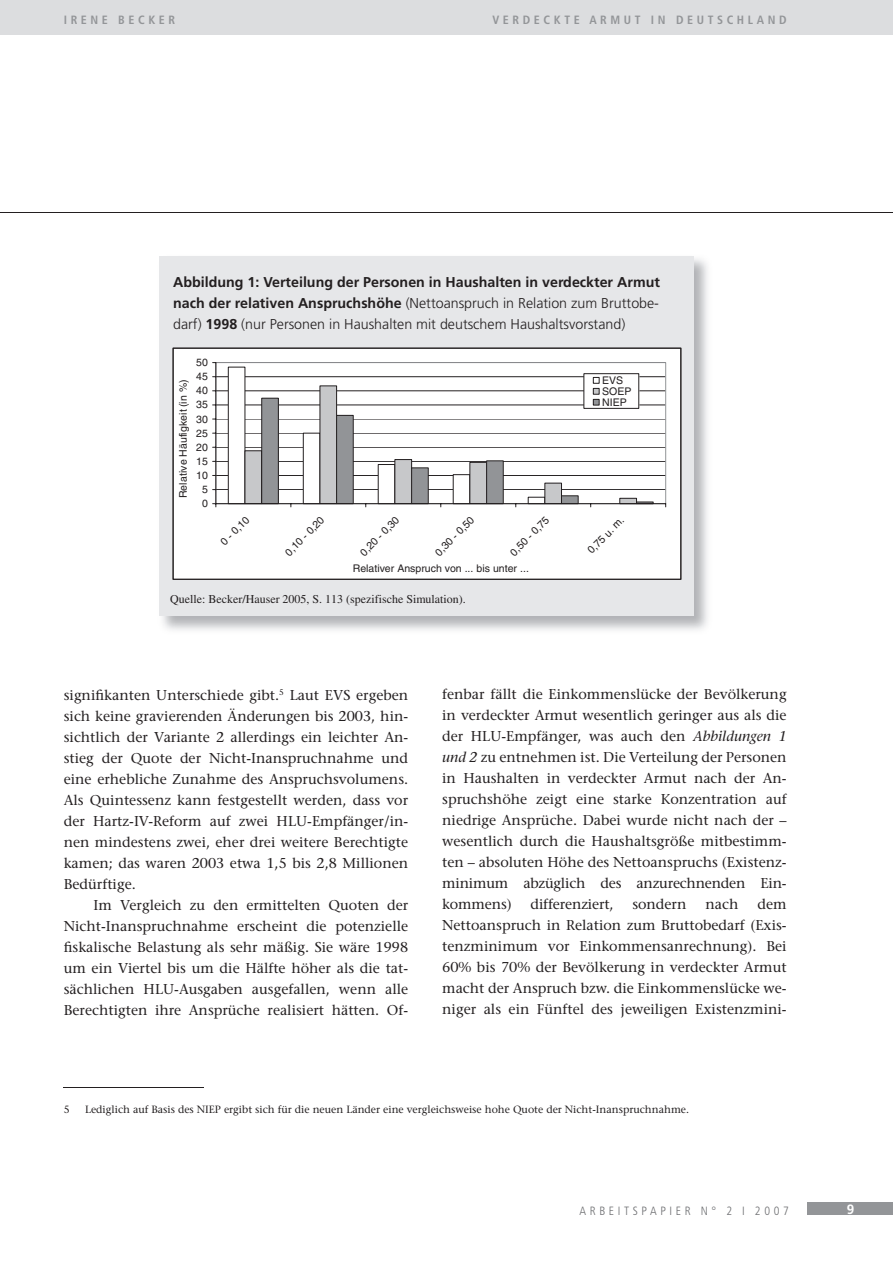
<style>
.page{position:relative;width:893px;height:1263px;background:#fff}
.page>*{position:absolute;margin:0;border:0;box-sizing:border-box;transform-origin:0 0}
.t1{font:14.25px/21px "Stone Serif";color:#231f20;text-align:justify}
.t2{font:300 14.25px/21px "Frutiger";color:#231f20;text-align:justify}
.t3{font:700 13.5px "Frutiger";color:#fff}
.t4{font:12px "Times";color:#231f20}
.t5{font:700 condensed 12px "Frutiger";letter-spacing:.3em;color:#939598}
.t6{font:300 condensed 12px "Frutiger";letter-spacing:.3em;color:#6c6d70}
.t7{font:10.5px/10.9px "Helvetica";color:#231f20}
.t8{font:10.5px "Stone Serif";color:#231f20}
.s1{font-weight:700}
.s2{font-style:italic}
</style>
<div class="page">
<div style="left:0;top:0;width:893px;height:34px;background:#dcdddf"></div>
<div style="left:808px;top:1202px;width:85px;height:13px;background:#939598"></div>
<hr style="left:0;top:213px;width:893px;height:1px;background:#231f20">
<hr style="left:64px;top:1087px;width:140px;height:1px;background:#231f20">
<div style="left:159px;top:256px;width:535px;height:360px;background:#e6e7e9"></div>
<svg style="left:172px;top:348px;width:509px;height:232px;background:#ebebeb"></svg>
<p class="t5" style="left:64px;top:15px;width:113px">IRENE BECKER</p>
<p class="t5" style="left:492px;top:15px;width:296px">VERDECKTE ARMUT IN DEUTSCHLAND</p>
<p class="t2" style="left:173px;top:272px;width:488px"><span class="s1">Abbildung 1: Verteilung der Personen in Haushalten in verdeckter Armut nach der relativen Anspruchshöhe</span> (Nettoanspruch in Relation zum Bruttobe&shy;darf) <span class="s1">1998</span> (nur Personen in Haushalten mit deutschem Haushaltsvorstand)</p>
<p class="t7" style="left:196px;top:358px;width:13px">50</p>
<p class="t7" style="left:196px;top:372px;width:13px">45</p>
<p class="t7" style="left:179px;top:498px;width:120px;rotate:-90deg">Relative Häufigkeit (in %)</p>
<p class="t7" style="left:602px;top:376px;width:31px">EVS<br>SOEP<br>NIEP</p>
<p class="t7" style="left:196px;top:386px;width:13px">40</p>
<p class="t7" style="left:196px;top:400px;width:13px">35</p>
<p class="t7" style="left:196px;top:414px;width:13px">30</p>
<p class="t7" style="left:196px;top:428px;width:13px">25</p>
<p class="t7" style="left:196px;top:443px;width:13px">20</p>
<p class="t7" style="left:196px;top:457px;width:13px">15</p>
<p class="t7" style="left:196px;top:471px;width:13px">10</p>
<p class="t7" style="left:202px;top:485px;width:7px">5</p>
<p class="t7" style="left:202px;top:499px;width:7px">0</p>
<p class="t7" style="left:219px;top:540px;width:37px;rotate:-45deg">0 - 0,10</p>
<p class="t7" style="left:284px;top:551px;width:52px;rotate:-45deg">0,10 - 0,20</p>
<p class="t7" style="left:359px;top:551px;width:52px;rotate:-45deg">0,20 - 0,30</p>
<p class="t7" style="left:434px;top:551px;width:52px;rotate:-45deg">0,30 - 0,50</p>
<p class="t7" style="left:509px;top:551px;width:52px;rotate:-45deg">0,50 - 0,75</p>
<p class="t7" style="left:586px;top:548px;width:48px;rotate:-45deg">0,75 u. m.</p>
<p class="t7" style="left:353px;top:564px;width:178px">Relativer Anspruch von ... bis unter ...</p>
<p class="t4" style="left:170px;top:594px;width:297px">Quelle: Becker/Hauser 2005, S. 113 (spezifische Simulation).</p>
<p class="t1" style="left:64px;top:686px;width:346px">signifikanten Unterschiede gibt.<sup>5</sup> Laut EVS ergeben sich keine gravierenden Änderungen bis 2003, hin&shy;sichtlich der Variante 2 allerdings ein leichter An&shy;stieg der Quote der Nicht-Inanspruchnahme und eine erhebliche Zunahme des Anspruchsvolumens.<br>Als Quintessenz kann festgestellt werden, dass vor der Hartz-IV-Reform auf zwei HLU-Empfänger/in&shy;nen mindestens zwei, eher drei weitere Berechtigte kamen; das waren 2003 etwa 1,5 bis 2,8 Millionen Bedürftige.</p>
<p class="t1" style="left:64px;top:896px;width:346px;text-indent:30px">Im Vergleich zu den ermittelten Quoten der Nicht-Inanspruchnahme erscheint die potenzielle fiskalische Belastung als sehr mäßig. Sie wäre 1998 um ein Viertel bis um die Hälfte höher als die tat&shy;sächlichen HLU-Ausgaben ausgefallen, wenn alle Berechtigten ihre Ansprüche realisiert hätten. Of-</p>
<p class="t1" style="left:442px;top:684px;width:346px">fenbar fällt die Einkommenslücke der Bevölkerung in verdeckter Armut wesentlich geringer aus als die der HLU-Empfänger, was auch den <span class="s2">Abbildungen 1 und 2</span> zu entnehmen ist. Die Verteilung der Personen in Haushalten in verdeckter Armut nach der An&shy;spruchshöhe zeigt eine starke Konzentration auf niedrige Ansprüche. Dabei wurde nicht nach der – wesentlich durch die Haushaltsgröße mitbestimm&shy;ten – absoluten Höhe des Nettoanspruchs (Existenz&shy;minimum abzüglich des anzurechnenden Ein&shy;kommens)</p>
<p class="t1" style="left:531px;top:894px;width:85px">differenziert,</p>
<p class="t1" style="left:632px;top:894px;width:56px">sondern</p>
<p class="t1" style="left:705px;top:894px;width:34px">nach</p>
<p class="t1" style="left:442px;top:894px;width:346px;text-indent:315px">dem Nettoanspruch in Relation zum Bruttobedarf (Exis&shy;tenzminimum vor Einkommensanrechnung). Bei 60% bis 70% der Bevölkerung in verdeckter Armut macht der Anspruch bzw. die Einkommenslücke we&shy;niger als ein Fünftel des jeweiligen Existenzmini-</p>
<p class="t8" style="left:64px;top:1105px;width:8px">5</p>
<p class="t8" style="left:85px;top:1105px;width:606px">Lediglich auf Basis des NIEP ergibt sich für die neuen Länder eine vergleichsweise hohe Quote der Nicht-Inanspruchnahme.</p>
<p class="t6" style="left:579px;top:1205px;width:211px">ARBEITSPAPIER N° 2 I 2007</p>
<p class="t3" style="left:847px;top:1203px;width:9px">9</p>
</div>
